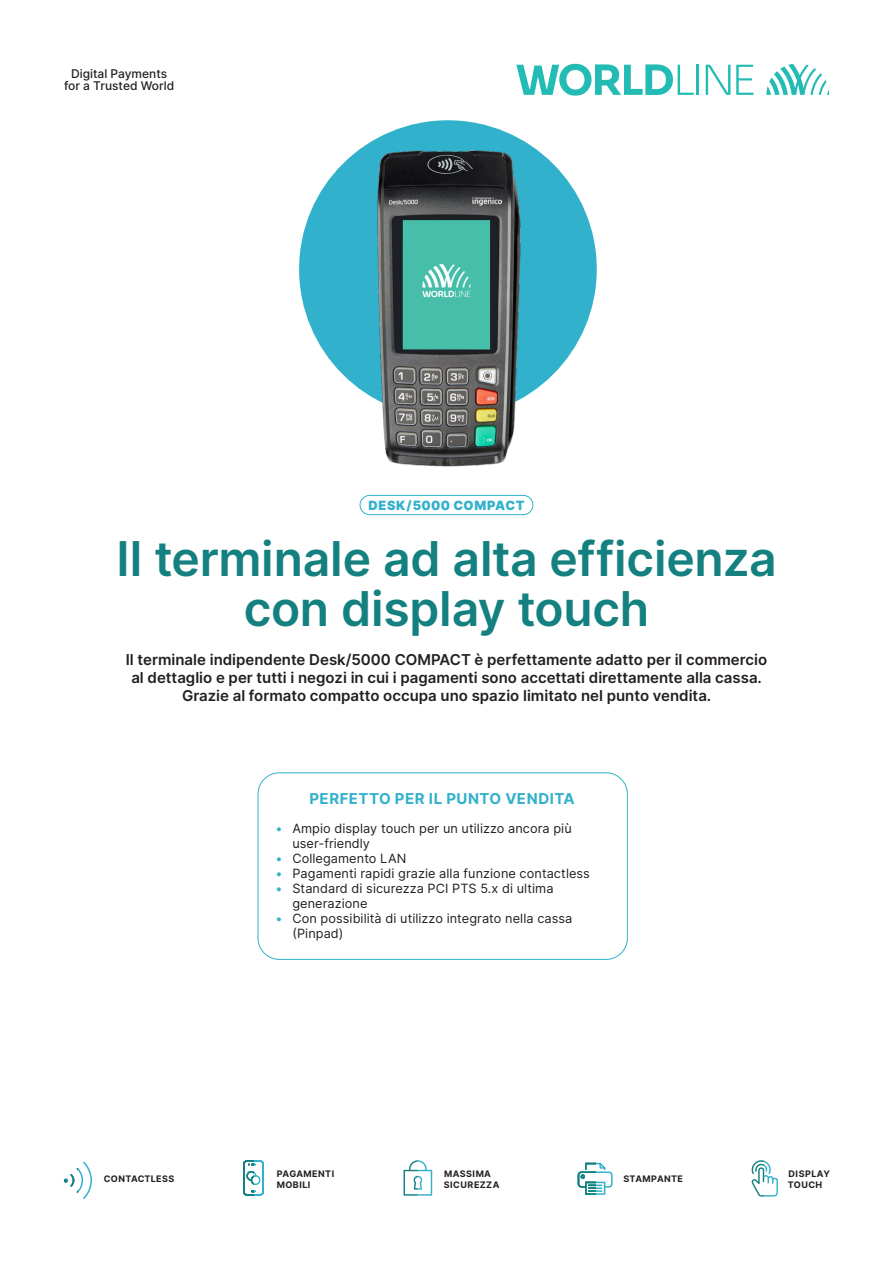
<style>
.page{position:relative;width:893px;height:1263px;background:#fff}
.page>*{position:absolute;margin:0;border:0;box-sizing:border-box;transform-origin:0 0}
.t1{font:600 48px/49.5px "Inter";letter-spacing:-.005em;color:#148080;text-align:center}
.t2{font:600 15px/18px "Inter";color:#231f20;text-align:center}
.t3{font:700 15px "Inter";letter-spacing:.025em;color:#32b1cc}
.t4{font:12.75px/15px "Inter";letter-spacing:.005em;color:#231f20}
.t5{font:900 12.75px "Inter";letter-spacing:.03em;color:#32b1cc}
.t6{font:500 12px/12.8px "Inter";color:#231f20;text-align:center}
.t7{font:700 9px/10.5px "Inter";letter-spacing:.045em;color:#231f20}
.s1{color:#32b1cc}
</style>
<div class="page">
<div style="left:299px;top:120px;width:298px;height:298px;background:#32b1cc;border-radius:50%"></div>
<svg style="left:64px;top:1161px;width:28px;height:38px"></svg>
<svg style="left:766px;top:64px;width:63px;height:31px"></svg>
<hr style="left:697px;top:65px;width:2px;height:30px;background:#22bcb5">
<svg style="left:736px;top:65px;width:17px;height:30px"></svg>
<svg style="left:706px;top:65px;width:24px;height:30px"></svg>
<svg style="left:516px;top:64px;width:178px;height:32px"></svg>
<div style="left:258px;top:772px;width:370px;height:188px;border:1px solid #32b1cc;border-radius:21px"></div>
<div style="left:360px;top:495px;width:173px;height:20px;border:1px solid #32b1cc;border-radius:10px"></div>
<svg style="left:403px;top:1160px;width:29px;height:35px"></svg>
<svg style="left:751px;top:1160px;width:27px;height:36px"></svg>
<svg style="left:578px;top:1163px;width:35px;height:32px"></svg>
<svg style="left:243px;top:1160px;width:21px;height:35px"></svg>
<img style="left:370px;top:150px;width:156px;height:317px">
<p class="t6" style="left:64px;top:67px;width:112px">Digital Payments for a Trusted World</p>
<p class="t5" style="left:369px;top:496px;width:157px">DESK / 5000 COMPACT</p>
<h1 class="t1" style="left:116px;top:533px;width:662px">Il terminale ad alta efficienza con display touch</h1>
<p class="t2" style="left:126px;top:650px;width:643px">Il terminale indipendente Desk/5000 COMPACT è perfettamente adatto per il commercio al dettaglio e per tutti i negozi in cui i pagamenti sono accettati direttamente alla cassa.<br>Grazie al formato compatto occupa uno spazio limitato nel punto vendita.</p>
<p class="t7" style="left:104px;top:1173px;width:72px">CONTACTLESS</p>
<p class="t3" style="left:309px;top:788px;width:267px">PERFETTO PER IL PUNTO VENDITA</p>
<p class="t4" style="left:292px;top:820px;width:281px;text-indent:-17px"><span class="s1">•</span> Ampio display touch per un utilizzo ancora più user-friendly</p>
<p class="t4" style="left:275px;top:850px;width:132px"><span class="s1">•</span> Collegamento LAN</p>
<p class="t4" style="left:275px;top:865px;width:316px"><span class="s1">•</span> Pagamenti rapidi grazie alla funzione contactless</p>
<p class="t4" style="left:292px;top:880px;width:263px;text-indent:-17px"><span class="s1">•</span> Standard di sicurezza PCI PTS 5.x di ultima generazione</p>
<p class="t4" style="left:292px;top:910px;width:281px;text-indent:-17px"><span class="s1">•</span> Con possibilità di utilizzo integrato nella cassa (Pinpad)</p>
<p class="t7" style="left:277px;top:1168px;width:59px">PAGAMENTI<br>MOBILI</p>
<p class="t7" style="left:444px;top:1168px;width:57px">MASSIMA<br>SICUREZZA</p>
<p class="t7" style="left:788px;top:1168px;width:44px">DISPLAY<br>TOUCH</p>
<p class="t7" style="left:623px;top:1173px;width:61px">STAMPANTE</p>
</div>
